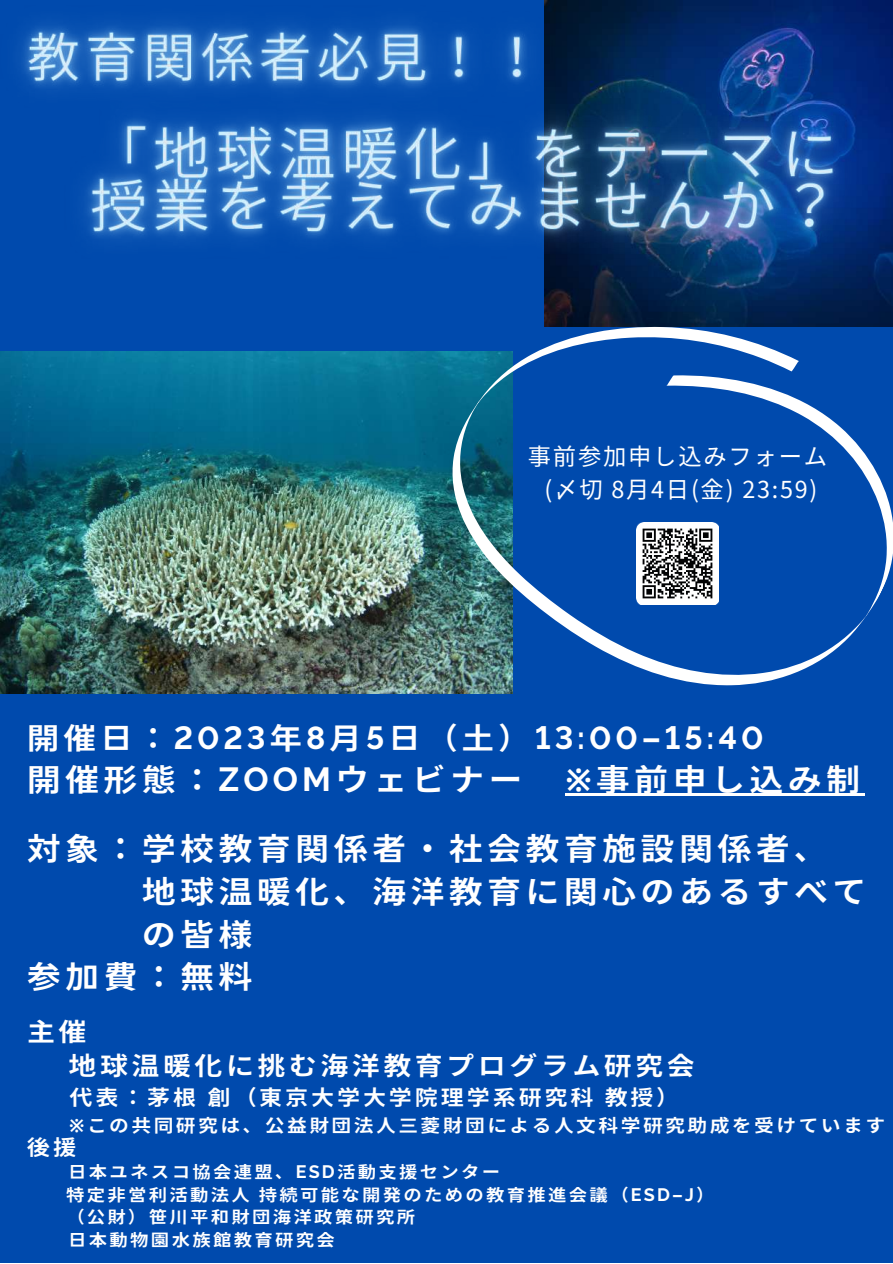
<style>
.page{position:relative;width:893px;height:1264px;background:#fff}
.page>*{position:absolute;margin:0;border:0;box-sizing:border-box;transform-origin:0 0}
.t1{font:700 expanded 31.2px/68.6px "Glow Sans J";letter-spacing:.13em;color:#fff}
.t2{font:700 expanded 29.85px "Glow Sans J";letter-spacing:.13em;color:#fff}
.t3{font:700 expanded 25.5px/34.8px "Glow Sans J";letter-spacing:.13em;color:#fff}
.t4{font:23.25px/32.5px "Noto Sans JP";letter-spacing:.075em;color:#fff;text-align:center}
.t5{font:700 expanded 21.3px "Glow Sans J";color:#fff}
.t6{font:700 expanded 21px "Glow Sans J";letter-spacing:.13em;color:#fff}
.t7{font:700 expanded 18px "Glow Sans J";letter-spacing:.13em;color:#fff}
.t8{font:700 expanded 16.8px/22.5px "Glow Sans J";letter-spacing:.13em;color:#fff}
.s1{font-family:"Noto Sans";font-stretch:normal}
</style>
<div class="page">
<div style="left:0;top:0;width:892px;height:1262px;background:#004aad"></div>
<img style="left:0;top:351px;width:399px;height:342px">
<svg style="left:399px;top:302px;width:493px;height:392px"></svg>
<img style="left:636px;top:522px;width:82px;height:82px">
<img style="left:21px;top:0;width:871px;height:302px">
<hr style="left:565px;top:793px;width:299px;height:3px;background:#fff">
<h3 class="t4" style="left:527px;top:439px;width:301px">事前参加申し込みフォーム(〆切 8⽉4⽇(⾦) 23:59)</h3>
<h2 class="t2" style="left:27px;top:714px;width:738px">開催日 ：2023年8月 5日 （土）13:00-15:40</h2>
<h1 class="t1" style="left:27px;top:743px;width:497px">開催形態：ZOOMウェビナー</h1>
<h1 class="t1" style="left:27px;top:743px;width:835px;text-indent:538px"><span class="s1">※</span>事前申し込み制対象：学校教育関係者・ 社会教育施設関係者、</h1>
<h1 class="t1" style="left:142px;top:854px;width:726px">地球温暖化、海洋教育に関心のあるすべて</h1>
<h1 class="t1" style="left:142px;top:897px;width:112px">の皆様</h1>
<h1 class="t1" style="left:27px;top:940px;width:227px">参加費：無料</h1>
<h3 class="t3" style="left:69px;top:1011px;width:627px;text-indent:-41px">主催<br>地球温暖化に挑む海洋教育プログラム研究会</h3>
<p class="t6" style="left:69px;top:1080px;width:611px">代表：茅根創（東京大学大学院理学系研究科教授）</p>
<p class="t7" style="left:69px;top:1110px;width:817px"><span class="s1">※</span>この共同研究は、公益財団法人三菱財団による人文科学研究助成を受けています</p>
<p class="t5" style="left:27px;top:1129px;width:51px">後援</p>
<p class="t8" style="left:66px;top:1159px;width:650px">日 本ユネスコ協会連盟、ESD活動支援センター<br>特定非 営利活動法人 持続可能な開発のための教育推進会議（ESD-J）（公財）笹川平和財団海洋政策研究所<br>日 本動物園水族館教育研究会</p>
</div>
